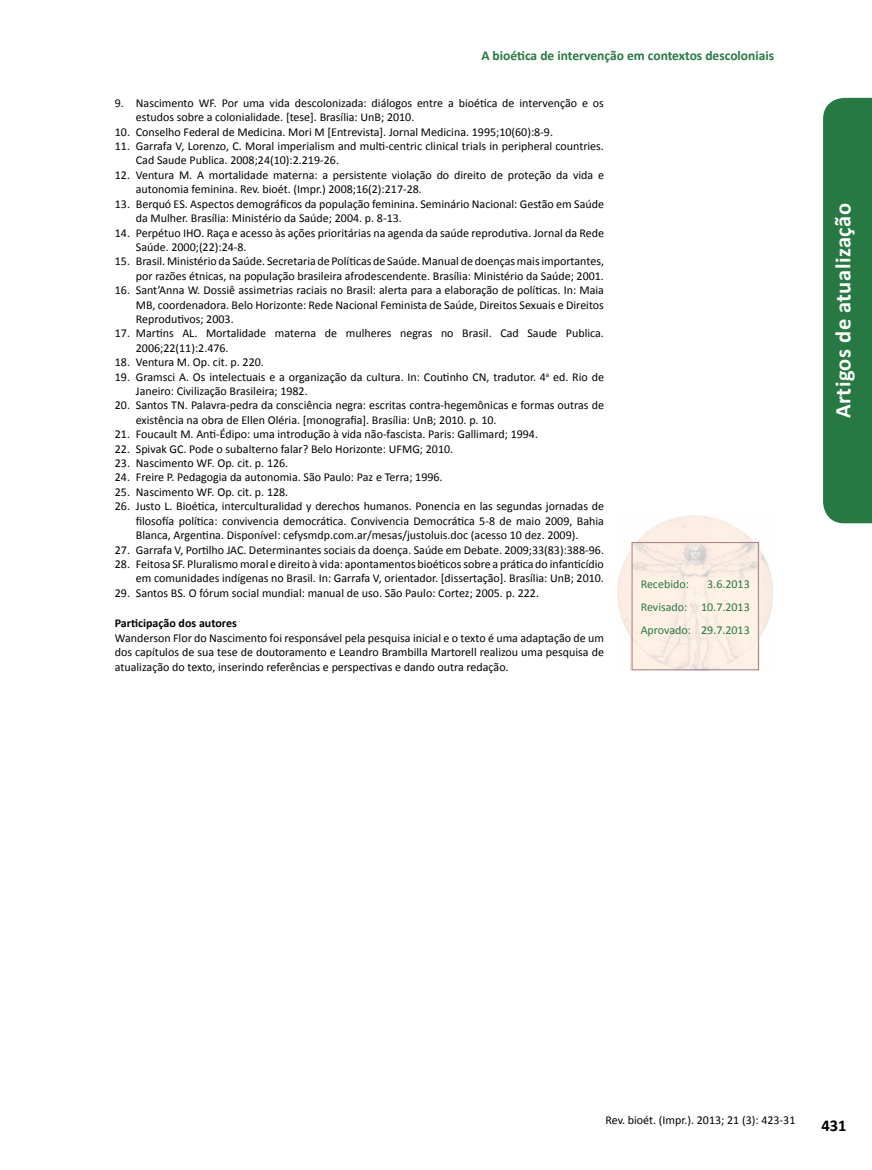
<style>
.page{position:relative;width:872px;height:1170px;background:#fff}
.page>*{position:absolute;margin:0;border:0;box-sizing:border-box;transform-origin:0 0}
.t1{font:700 22.5px "Calibri";letter-spacing:.02em;color:#fff}
.t2{font:700 16.5px "Calibri";color:#000}
.t3{font:700 13.5px "Calibri";color:#267942}
.t4{font:12px/14.4px "Calibri";color:#000}
.t5{font:12px/23px "Calibri";color:#267942;text-align:justify}
.t6{font:700 12px "Calibri";color:#000}
</style>
<div class="page">
<div style="left:823px;top:98px;width:49px;height:425px;background:#267942"></div>
<img style="left:617px;top:515px;width:156px;height:155px">
<div style="left:632px;top:542px;width:126px;height:127px;border:1px solid #a38483"></div>
<p class="t3" style="left:481px;top:47px;width:294px">A bioética de intervenção em contextos descoloniais</p>
<p class="t4" style="left:136px;top:96px;width:469px;text-indent:-21px">9. Nascimento WF. Por uma vida descolonizada: diálogos entre a bioética de intervenção e os estudos sobre a colonialidade. [tese]. Brasília: UnB; 2010.</p>
<p class="t4" style="left:115px;top:124px;width:440px">10. Conselho Federal de Medicina. Mori M [Entrevista]. Jornal Medicina. 1995;10(60):8-9.</p>
<p class="t4" style="left:136px;top:139px;width:469px;text-indent:-21px">11. Garrafa V, Lorenzo, C. Moral imperialism and multi-centric clinical trials in peripheral countries.<br>Cad Saude Publica. 2008;24(10):2.219-26.</p>
<p class="t4" style="left:136px;top:168px;width:469px;text-indent:-21px">12. Ventura M. A mortalidade materna: a persistente violação do direito de proteção da vida e autonomia feminina. Rev. bioét. (Impr.) 2008;16(2):217-28.</p>
<p class="t4" style="left:136px;top:196px;width:469px;text-indent:-21px">13. Berquó ES. Aspectos demográficos da população feminina. Seminário Nacional: Gestão em Saúde da Mulher. Brasília: Ministério da Saúde; 2004. p. 8-13.</p>
<p class="t4" style="left:136px;top:225px;width:469px;text-indent:-21px">14. Perpétuo IHO. Raça e acesso às ações prioritárias na agenda da saúde reprodutiva. Jornal da Rede<br>Saúde. 2000;(22):24-8.</p>
<p class="t4" style="left:115px;top:254px;width:490px;text-align:right">15. Brasil. Ministério da Saúde. Secretaria de Políticas de Saúde. Manual de doenças mais importantes, por razões étnicas, na população brasileira afrodescendente. Brasília: Ministério da Saúde; 2001.</p>
<p class="t4" style="left:136px;top:283px;width:469px;text-align:justify;text-indent:-21px">16. Sant’Anna W. Dossiê assimetrias raciais no Brasil: alerta para a elaboração de políticas. In: Maia MB, coordenadora. Belo Horizonte: Rede Nacional Feminista de Saúde, Direitos Sexuais e Direitos Reprodutivos; 2003.</p>
<p class="t4" style="left:136px;top:326px;width:469px;text-indent:-21px">17. Martins AL. Mortalidade materna de mulheres negras no Brasil. Cad Saude Publica.<br>2006;22(11):2.476.</p>
<p class="t4" style="left:115px;top:355px;width:150px">18. Ventura M. Op. cit. p. 220.</p>
<p class="t4" style="left:136px;top:369px;width:469px;text-indent:-21px">19. Gramsci A. Os intelectuais e a organização da cultura. In: Coutinho CN, tradutor. 4<sup>a</sup> ed. Rio de<br>Janeiro: Civilização Brasileira; 1982.</p>
<p class="t4" style="left:136px;top:398px;width:469px;text-indent:-21px">20. Santos TN. Palavra-pedra da consciência negra: escritas contra-hegemônicas e formas outras de existência na obra de Ellen Oléria. [monografia]. Brasília: UnB; 2010. p. 10.</p>
<p class="t4" style="left:115px;top:427px;width:425px">21. Foucault M. Anti-Édipo: uma introdução à vida não-fascista. Paris: Gallimard; 1994.</p>
<p class="t4" style="left:115px;top:441px;width:340px">22. Spivak GC. Pode o subalterno falar? Belo Horizonte: UFMG; 2010.</p>
<p class="t4" style="left:115px;top:456px;width:175px">23. Nascimento WF. Op. cit. p. 126.</p>
<p class="t4" style="left:115px;top:470px;width:329px">24. Freire P. Pedagogia da autonomia. São Paulo: Paz e Terra; 1996.</p>
<p class="t4" style="left:115px;top:484px;width:175px">25. Nascimento WF. Op. cit. p. 128.</p>
<p class="t4" style="left:136px;top:499px;width:469px;text-align:justify;text-indent:-21px">26. Justo L. Bioética, interculturalidad y derechos humanos. Ponencia en las segundas jornadas de filosofía política: convivencia democrática. Convivencia Democrática 5-8 de maio 2009, Bahia Blanca, Argentina. Disponível: cefysmdp.com.ar/mesas/justoluis.doc (acesso 10 dez. 2009).</p>
<p class="t4" style="left:115px;top:542px;width:491px">27. Garrafa V, Portilho JAC. Determinantes sociais da doença. Saúde em Debate. 2009;33(83):388-96.</p>
<p class="t4" style="left:115px;top:556px;width:490px;text-align:right">28. Feitosa SF. Pluralismo moral e direito à vida: apontamentos bioéticos sobre a prática do infanticídio em comunidades indígenas no Brasil. In: Garrafa V, orientador. [dissertação]. Brasília: UnB; 2010.</p>
<p class="t4" style="left:115px;top:585px;width:426px">29. Santos BS. O fórum social mundial: manual de uso. São Paulo: Cortez; 2005. p. 222.</p>
<p class="t6" style="left:115px;top:615px;width:123px">Participação dos autores</p>
<p class="t4" style="left:115px;top:630px;width:490px;text-align:justify">Wanderson Flor do Nascimento foi responsável pela pesquisa inicial e o texto é uma adaptação de um dos capítulos de sua tese de doutoramento e Leandro Brambilla Martorell realizou uma pesquisa de atualização do texto, inserindo referências e perspectivas e dando outra redação.</p>
<p class="t5" style="left:640px;top:572px;width:50px">Recebido:</p>
<p class="t5" style="left:640px;top:572px;width:111px;text-indent:67px">3.6.2013<br>Revisado: 10.7.2013<br>Aprovado: 29.7.2013</p>
<h1 class="t1" style="left:828px;top:418px;width:216px;rotate:-90deg">Artigos de atualização</h1>
<p class="t4" style="left:605px;top:1113px;width:191px">Rev. bioét. (Impr.). 2013; 21 (3): 423-31</p>
<h2 class="t2" style="left:821px;top:1115px;width:27px">431</h2>
</div>
